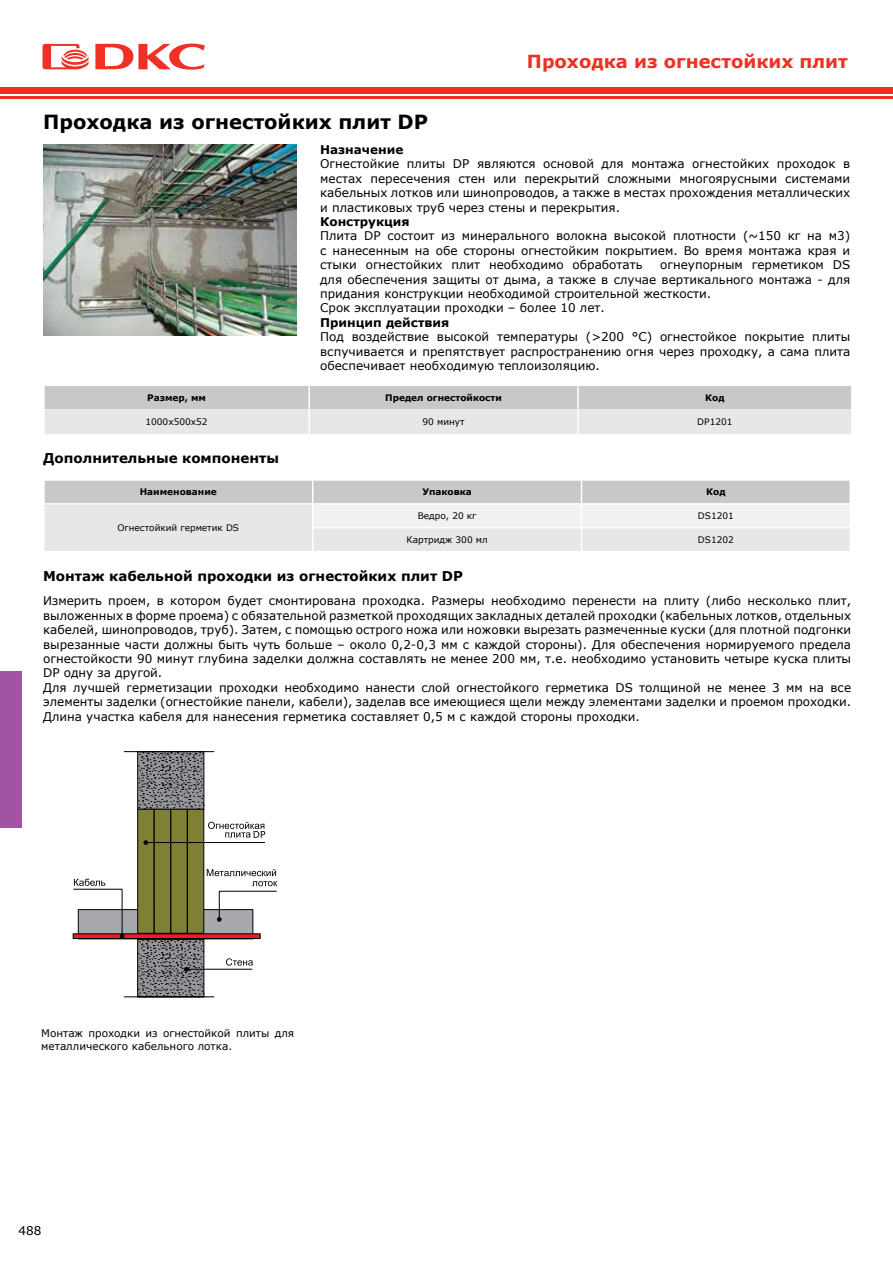
<style>
.page{position:relative;width:893px;height:1263px;background:#fff}
.page>*{position:absolute;margin:0;border:0;box-sizing:border-box;transform-origin:0 0}
.t1{font:700 19.5px "Verdana";color:#000}
.t2{font:700 18px "Verdana";color:#ee3124}
.t3{font:700 13.5px "Verdana";color:#000}
.t4{font:12px/14.4px "Verdana";color:#000;text-align:justify}
.t5{font:700 12px "Verdana";color:#000}
.t6{font:10.5px/12.6px "Verdana";color:#000}
.t7{font:9px "Verdana";color:#000}
.t8{font:700 9px "Verdana";color:#000}
</style>
<div class="page">
<div style="left:0;top:87px;width:893px;height:6px;background:#ee3124"></div>
<hr style="left:0;top:96px;width:893px;height:3px;background:#ee3124">
<svg style="left:43px;top:44px;width:46px;height:25px"></svg>
<svg style="left:95px;top:44px;width:110px;height:26px"></svg>
<div style="left:0;top:671px;width:22px;height:156px;background:#a154a1"></div>
<svg style="left:73px;top:751px;width:204px;height:246px"></svg>
<img style="left:43px;top:145px;width:253px;height:191px">
<svg style="left:45px;top:386px;width:806px;height:48px;background:#d7d8d9"></svg>
<hr style="left:308px;top:386px;width:2px;height:23px;background:#fff">
<hr style="left:577px;top:386px;width:2px;height:23px;background:#fff">
<hr style="left:308px;top:409px;width:2px;height:25px;background:#fff">
<hr style="left:577px;top:409px;width:2px;height:25px;background:#fff">
<svg style="left:44px;top:480px;width:806px;height:71px"></svg>
<hr style="left:849px;top:528px;width:2px;height:23px;background:#fff">
<h2 class="t2" style="left:527px;top:48px;width:322px">Проходка из огнестойких плит</h2>
<h1 class="t1" style="left:43px;top:108px;width:386px">Проходка из огнестойких плит DP</h1>
<p class="t5" style="left:320px;top:141px;width:85px">Назначение</p>
<p class="t4" style="left:320px;top:157px;width:532px">Огнестойкие плиты DP являются основой для монтажа огнестойких проходок в местах пересечения стен или перекрытий сложными многоярусными системами кабельных лотков или шинопроводов, а также в местах прохождения металлических и пластиковых труб через стены и перекрытия.</p>
<p class="t5" style="left:320px;top:213px;width:91px">Конструкция</p>
<p class="t4" style="left:320px;top:229px;width:532px">Плита DP состоит из минерального волокна высокой плотности (~150 кг на м3) с нанесенным на обе стороны огнестойким покрытием. Во время монтажа края и стыки огнестойких плит необходимо обработать</p>
<p class="t4" style="left:320px;top:258px;width:532px;text-align:left;text-indent:340px">огнеупорным герметиком DS для обеспечения защиты от дыма, а также в случае вертикального монтажа - для придания конструкции необходимой строительной жесткости.<br>Срок эксплуатации проходки – более 10 лет.</p>
<p class="t5" style="left:320px;top:314px;width:131px">Принцип действия</p>
<p class="t4" style="left:320px;top:330px;width:532px">Под воздействие высокой температуры (&gt;200 °C) огнестойкое покрытие плиты вспучивается и препятствует распространению огня через проходку, а сама плита обеспечивает необходимую теплоизоляцию.</p>
<p class="t8" style="left:147px;top:391px;width:60px">Размер, мм</p>
<p class="t8" style="left:385px;top:391px;width:118px">Предел огнестойкости</p>
<p class="t8" style="left:705px;top:391px;width:21px">Код</p>
<p class="t7" style="left:145px;top:416px;width:64px">1000х500х52</p>
<p class="t7" style="left:422px;top:416px;width:44px">90 минут</p>
<p class="t7" style="left:697px;top:416px;width:37px">DP1201</p>
<p class="t3" style="left:43px;top:449px;width:237px">Дополнительные компоненты</p>
<p class="t8" style="left:140px;top:486px;width:79px">Наименование</p>
<p class="t8" style="left:422px;top:486px;width:51px">Упаковка</p>
<p class="t8" style="left:706px;top:486px;width:21px">Код</p>
<p class="t7" style="left:118px;top:522px;width:123px">Огнестойкий герметик DS</p>
<p class="t7" style="left:418px;top:510px;width:60px">Ведро, 20 кг</p>
<p class="t7" style="left:698px;top:510px;width:37px">DS1201</p>
<p class="t7" style="left:406px;top:534px;width:83px">Картридж 300 мл</p>
<p class="t7" style="left:698px;top:534px;width:37px">DS1202</p>
<p class="t3" style="left:43px;top:567px;width:421px">Монтаж кабельной проходки из огнестойких плит DP</p>
<p class="t4" style="left:43px;top:594px;width:809px;text-align:left">Измерить проем, в котором будет смонтирована проходка. Размеры необходимо перенести на плиту (либо несколько плит, выложенных в форме проема) с обязательной разметкой проходящих закладных деталей проходки (кабельных лотков, отдельных кабелей, шинопроводов, труб). Затем, с помощью острого ножа или ножовки вырезать размеченные куски (для плотной подгонки вырезанные части должны быть чуть больше – около 0,2-0,3 мм с каждой стороны). Для обеспечения нормируемого предела огнестойкости 90 минут глубина заделки должна составлять не менее 200 мм, т.е. необходимо установить четыре куска плиты DP одну за другой.<br>Для лучшей герметизации проходки необходимо нанести слой огнестойкого герметика DS толщиной не менее 3 мм на все элементы заделки (огнестойкие панели, кабели), заделав все имеющиеся щели между элементами заделки и проемом проходки.<br>Длина участка кабеля для нанесения герметика составляет 0,5 м с каждой стороны проходки.</p>
<p class="t6" style="left:41px;top:1027px;width:255px">Монтаж проходки из огнестойкой плиты для металлического кабельного лотка.</p>
<p class="t4" style="left:18px;top:1223px;width:24px">488</p>
</div>
